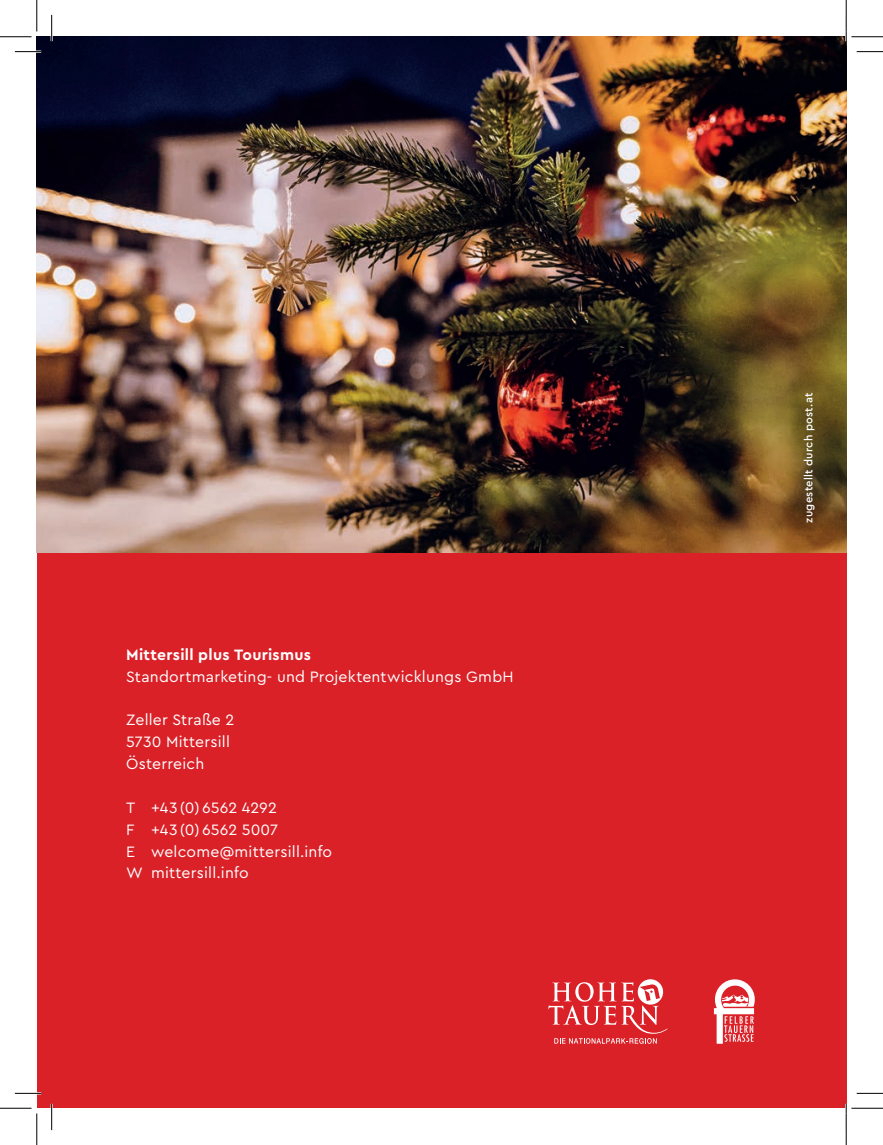
<style>
.page{position:relative;width:883px;height:1145px;background:#fff}
.page>*{position:absolute;margin:0;border:0;box-sizing:border-box;transform-origin:0 0}
.t1{font:15.75px/21.9px "Cera Pro";letter-spacing:.015em;color:#fff}
.t2{font:700 15.75px "Cera Pro";letter-spacing:.02em;color:#fff}
.t3{font:500 11.38px "Cera Pro";letter-spacing:.025em;color:#fff}
</style>
<div class="page">
<div style="left:37px;top:37px;width:808px;height:1071px;background:#da2128"></div>
<img style="left:37px;top:37px;width:808px;height:516px">
<svg style="left:548px;top:979px;width:119px;height:65px"></svg>
<svg style="left:713px;top:979px;width:41px;height:65px"></svg>
<hr style="left:15px;top:51px;width:26px;height:2px;background:#fff">
<hr style="left:15px;top:1092px;width:26px;height:2px;background:#fff">
<hr style="left:51px;top:15px;width:2px;height:26px;background:#fff">
<hr style="left:51px;top:1104px;width:2px;height:26px;background:#fff">
<hr style="left:844px;top:15px;width:2px;height:26px;background:#fff">
<hr style="left:844px;top:1104px;width:2px;height:26px;background:#fff">
<svg style="left:15px;top:51px;width:26px;height:1px"></svg>
<svg style="left:856px;top:51px;width:26px;height:1px"></svg>
<svg style="left:15px;top:1093px;width:26px;height:1px"></svg>
<svg style="left:856px;top:1093px;width:26px;height:1px"></svg>
<svg style="left:51px;top:15px;width:1px;height:26px"></svg>
<svg style="left:51px;top:1104px;width:1px;height:26px"></svg>
<hr style="left:0;top:36px;width:32px;height:1px;background:#000">
<hr style="left:851px;top:36px;width:31px;height:1px;background:#000">
<hr style="left:0;top:1108px;width:32px;height:1px;background:#000">
<hr style="left:851px;top:1108px;width:31px;height:1px;background:#000">
<hr style="left:36px;top:0;width:1px;height:31px;background:#000">
<hr style="left:36px;top:1113px;width:1px;height:32px;background:#000">
<hr style="left:845px;top:0;width:1px;height:31px;background:#000">
<hr style="left:845px;top:1113px;width:1px;height:32px;background:#000">
<p class="t2" style="left:126px;top:644px;width:186px">Mittersill plus Tourismus</p>
<p class="t1" style="left:126px;top:665px;width:389px">Standortmarketing- und Projektentwicklungs GmbH</p>
<p class="t1" style="left:126px;top:708px;width:110px">Zeller Straße 2<br>5730 Mittersill<br>Österreich</p>
<p class="t1" style="left:126px;top:796px;width:207px">T +43 (0) 6562 4292<br>F +43 (0) 6562 5007<br>E welcome@mittersill.info<br>W mittersill.info</p>
<p class="t3" style="left:800px;top:523px;width:132px;rotate:-90deg">zugestellt durch post.at</p>
</div>
